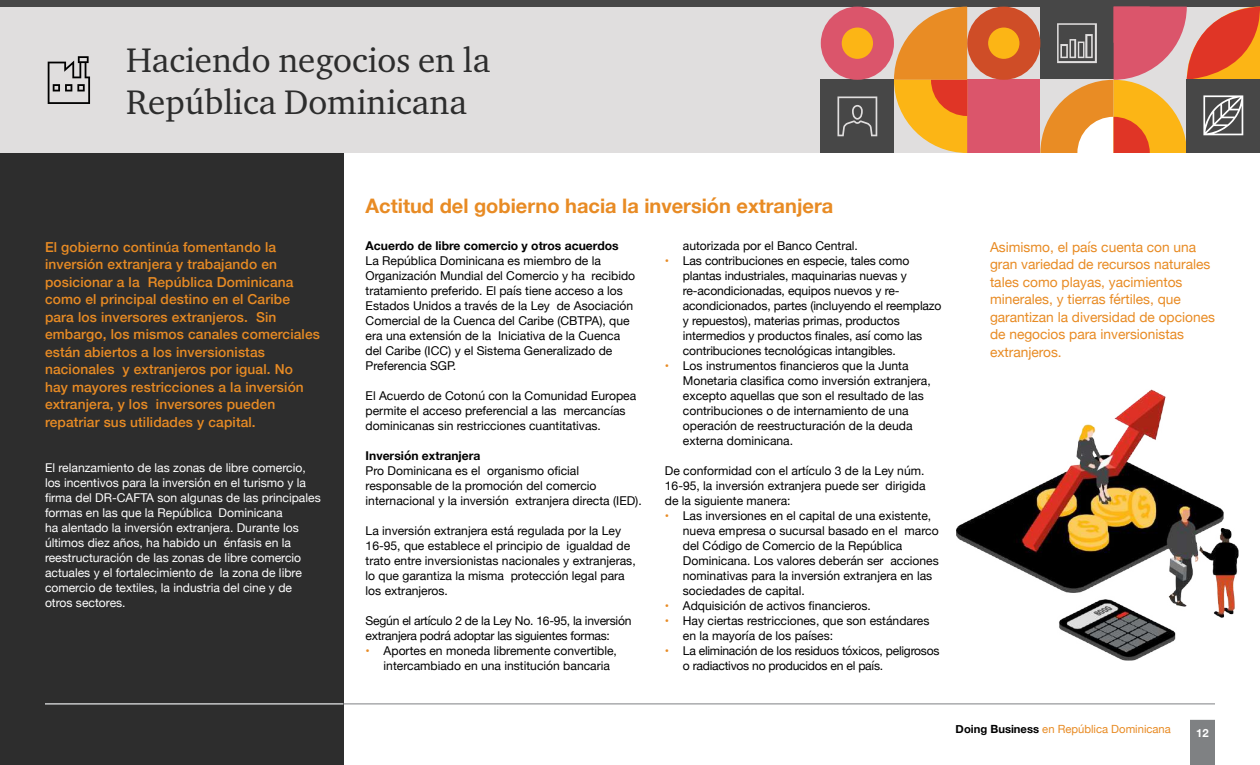
<style>
.page{position:relative;width:1260px;height:765px;background:#fff}
.page>*{position:absolute;margin:0;border:0;box-sizing:border-box;transform-origin:0 0}
.t1{font:35px/42px "Charter ITC Pro";color:#2d2d2d}
.t2{font:700 20px "Helvetica Neue";color:#e88b24}
.t3{font:500 13.75px/17.5px "Helvetica Neue";letter-spacing:.01em;color:#e88b24}
.t4{font:13.75px/17.5px "Helvetica Neue";color:#e88b24}
.t5{font:12.12px/15px "Helvetica Neue";color:#000}
.t6{font:12.12px/15px "Helvetica Neue";color:#fff}
.t7{font:12.12px/15px "Helvetica Neue";letter-spacing:-.02em;color:#000}
.t8{font:700 12.12px "Helvetica Neue";color:#000}
.t9{font:11.25px "Helvetica Neue";color:#e88b24}
.t10{font:700 11.25px "Helvetica Neue";color:#fff}
.s1{color:#e88b24}
.s2{font-weight:700;color:#000}
</style>
<div class="page">
<div style="left:0;top:0;width:1260px;height:153px;background:#e0dede"></div>
<div style="left:0;top:0;width:1260px;height:7px;background:#474747"></div>
<div style="left:821px;top:80px;width:73px;height:73px;background:#474747"></div>
<div style="left:967px;top:80px;width:73px;height:73px;background:#db556b"></div>
<div style="left:821px;top:7px;width:73px;height:73px;background:#db556b;border-radius:50%"></div>
<div style="left:842px;top:28px;width:31px;height:31px;background:#fcb515;border-radius:50%"></div>
<div style="left:967px;top:7px;width:73px;height:73px;background:#cf4d27;border-radius:50%"></div>
<div style="left:988px;top:28px;width:31px;height:31px;background:#fcb515;border-radius:50%"></div>
<svg style="left:894px;top:7px;width:73px;height:146px"></svg>
<svg style="left:837px;top:96px;width:40px;height:40px"></svg>
<svg style="left:1040px;top:7px;width:220px;height:146px"></svg>
<div style="left:0;top:153px;width:343px;height:612px;background:#2d2d2d"></div>
<svg style="left:48px;top:56px;width:42px;height:48px"></svg>
<hr style="left:45px;top:704px;width:1170px;height:1px;background:#7f8183">
<div style="left:1190px;top:720px;width:25px;height:45px;background:#7f8183"></div>
<img style="left:956px;top:390px;width:283px;height:271px">
<hr style="left:45px;top:704px;width:298px;height:1px;background:#eeeeef">
<h1 class="t1" style="left:126px;top:38px;width:366px">Haciendo negocios en la<br>República Dominicana</h1>
<p class="t3" style="left:45px;top:237px;width:277px">El gobierno continúa fomentando la inversión extranjera y trabajando en posicionar a la República Dominicana como el principal destino en el Caribe para los inversores extranjeros. Sin embargo, los mismos canales comerciales están abiertos a los inversionistas nacionales y extranjeros por igual. No<br>hay mayores restricciones a la inversión extranjera, y los inversores pueden repatriar sus utilidades y capital.</p>
<p class="t6" style="left:45px;top:461px;width:277px">El relanzamiento de las zonas de libre comercio, los incentivos para la inversión en el turismo y la firma del DR-CAFTA son algunas de las principales formas en las que la República Dominicana<br>ha alentado la inversión extranjera. Durante los últimos diez años, ha habido un énfasis en la reestructuración de las zonas de libre comercio actuales y el fortalecimiento de la zona de libre comercio de textiles, la industria del cine y de otros sectores.</p>
<h2 class="t2" style="left:366px;top:190px;width:469px">Actitud del gobierno hacia la inversión extranjera</h2>
<p class="t8" style="left:366px;top:236px;width:255px">Acuerdo de libre comercio y otros acuerdos</p>
<p class="t5" style="left:366px;top:254px;width:271px">La República Dominicana es miembro de la Organización Mundial del Comercio y ha recibido tratamiento preferido. El país tiene acceso a los Estados Unidos a través de la Ley de Asociación Comercial de la Cuenca del Caribe (CBTPA), que era una extensión de la Iniciativa de la Cuenca del Caribe (ICC) y el Sistema Generalizado de Preferencia SGP.</p>
<p class="t5" style="left:366px;top:389px;width:272px">El Acuerdo de Cotonú con la Comunidad Europea permite el acceso preferencial a las mercancías dominicanas sin restricciones cuantitativas.</p>
<p class="t8" style="left:366px;top:446px;width:116px">Inversión extranjera</p>
<p class="t5" style="left:366px;top:464px;width:278px">Pro Dominicana es el organismo oficial responsable de la promoción del comercio internacional y la inversión extranjera directa (IED).</p>
<p class="t5" style="left:366px;top:524px;width:272px">La inversión extranjera está regulada por la Ley 16-95, que establece el principio de igualdad de trato entre inversionistas nacionales y extranjeras, lo que garantiza la misma protección legal para los extranjeros.</p>
<p class="t7" style="left:366px;top:614px;width:267px">Según el artículo 2 de la Ley No. 16-95, la inversión extranjera podrá adoptar las siguientes formas:</p>
<p class="t5" style="left:384px;top:644px;width:235px;text-indent:-18px"><span class="s1">•</span> Aportes en moneda libremente convertible, intercambiado en una institución bancaria</p>
<p class="t5" style="left:683px;top:239px;width:177px">autorizada por el Banco Central.</p>
<p class="t5" style="left:683px;top:254px;width:260px;text-indent:-18px"><span class="s1">•</span> Las contribuciones en especie, tales como plantas industriales, maquinarias nuevas y re-acondicionadas, equipos nuevos y re&shy;acondicionados, partes (incluyendo el reemplazo y repuestos), materias primas, productos intermedios y productos finales, así como las contribuciones tecnológicas intangibles.</p>
<p class="t5" style="left:683px;top:359px;width:249px;text-indent:-18px"><span class="s1">•</span> Los instrumentos financieros que la Junta Monetaria clasifica como inversión extranjera, excepto aquellas que son el resultado de las contribuciones o de internamiento de una operación de reestructuración de la deuda externa dominicana.</p>
<p class="t5" style="left:665px;top:464px;width:262px;text-align:justify">De conformidad con el artículo 3 de la Ley núm.<br>16-95, la inversión extranjera puede ser dirigida de la siguiente manera:</p>
<p class="t5" style="left:683px;top:509px;width:258px;text-indent:-18px"><span class="s1">•</span> Las inversiones en el capital de una existente, nueva empresa o sucursal basado en el marco del Código de Comercio de la República Dominicana. Los valores deberán ser acciones nominativas para la inversión extranjera en las sociedades de capital.</p>
<p class="t5" style="left:665px;top:599px;width:207px"><span class="s1">•</span> Adquisición de activos financieros.</p>
<p class="t5" style="left:683px;top:614px;width:248px;text-indent:-18px"><span class="s1">•</span> Hay ciertas restricciones, que son estándares en la mayoría de los países:</p>
<p class="t7" style="left:683px;top:644px;width:258px;text-indent:-18px"><span class="s1">•</span> La eliminación de los residuos tóxicos, peligrosos o radiactivos no producidos en el país.</p>
<p class="t4" style="left:990px;top:239px;width:226px">Asimismo, el país cuenta con una gran variedad de recursos naturales tales como playas, yacimientos minerales, y tierras fértiles, que garantizan la diversidad de opciones de negocios para inversionistas extranjeros.</p>
<p class="t9" style="left:956px;top:721px;width:217px"><span class="s2">Doing Business</span> en República Dominicana</p>
<p class="t10" style="left:1196px;top:724px;width:14px">12</p>
</div>
